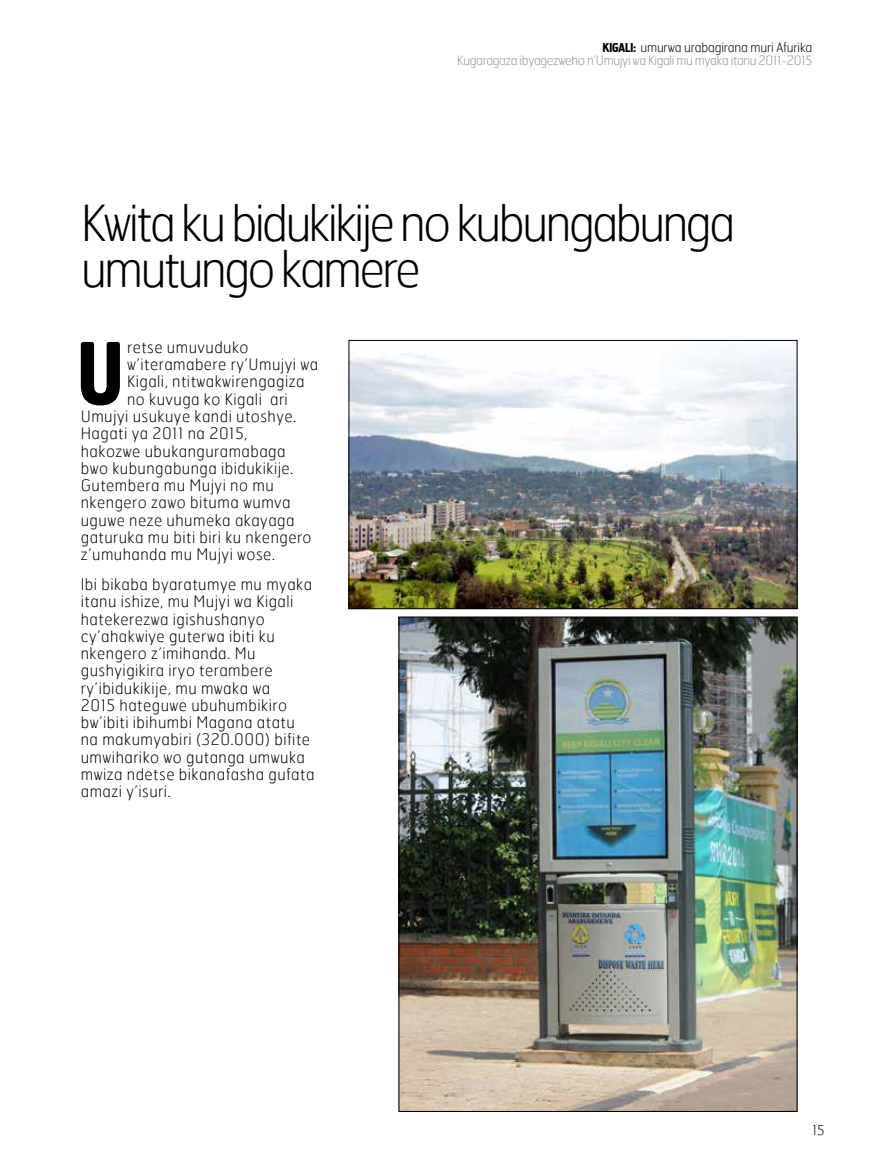
<style>
.page{position:relative;width:872px;height:1170px;background:#fff}
.page>*{position:absolute;margin:0;border:0;box-sizing:border-box;transform-origin:0 0}
.t1{font:89.7px "Hermes";color:#000}
.t2{font:100 49.5px/46.5px "Hermes";letter-spacing:-.06em;color:#000}
.t3{font:100 15.75px/17.2px "Hermes";letter-spacing:.03em;color:#000}
.t4{font:100 13.5px "Hermes";color:#000}
.t5{font:100 12.75px/13.8px "Hermes";letter-spacing:-.03em;color:#939598;text-align:right}
.s1{font-weight:400;color:#000}
.s2{color:#000}
</style>
<div class="page">
<img style="left:351px;top:342px;width:444px;height:264px">
<div style="left:349px;top:340px;width:448px;height:268px;border:1px solid #000"></div>
<img style="left:401px;top:619px;width:394px;height:490px">
<p class="t5" style="left:457px;top:40px;width:357px"><span class="s1">KIGALI:</span> <span class="s2">umurwa urabagirana muri Afurika<br></span>Kugaragaza ibyagezweho n’Umujyi wa Kigali mu myaka itanu 2011-2015</p>
<h2 class="t2" style="left:81px;top:198px;width:656px">Kwita ku bidukikije no kubungabunga umutungo kamere</h2>
<h1 class="t1" style="left:76px;top:323px;width:50px">U</h1>
<p class="t3" style="left:127px;top:338px;width:123px">retse umuvuduko</p>
<p class="t3" style="left:127px;top:355px;width:193px">w’iteramabere ry’Umujyi wa</p>
<p class="t3" style="left:127px;top:373px;width:179px">Kigali, ntitwakwirengagiza</p>
<p class="t3" style="left:127px;top:390px;width:162px">no kuvuga ko Kigali ari</p>
<p class="t3" style="left:81px;top:407px;width:217px">Umujyi usukuye kandi utoshye.</p>
<p class="t3" style="left:81px;top:424px;width:168px">Hagati ya 2011 na 2015,</p>
<p class="t3" style="left:81px;top:441px;width:206px">hakozwe ubukanguramabaga</p>
<p class="t3" style="left:81px;top:459px;width:214px">bwo kubungabunga ibidukikije.</p>
<p class="t3" style="left:81px;top:476px;width:194px">Gutembera mu Mujyi no mu</p>
<p class="t3" style="left:81px;top:493px;width:211px">nkengero zawo bituma wumva</p>
<p class="t3" style="left:81px;top:510px;width:215px">uguwe neze uhumeka akayaga</p>
<p class="t3" style="left:81px;top:528px;width:232px">gaturuka mu biti biri ku nkengero</p>
<p class="t3" style="left:81px;top:545px;width:196px">z’umuhanda mu Mujyi wose.</p>
<p class="t3" style="left:81px;top:575px;width:235px">Ibi bikaba byaratumye mu myaka itanu ishize, mu Mujyi wa Kigali hatekerezwa igishushanyo cy’ahakwiye guterwa ibiti ku nkengero z’imihanda. Mu gushyigikira iryo terambere ry’ibidukikije, mu mwaka wa<br>2015 hateguwe ubuhumbikiro bw’ibiti ibihumbi Magana atatu na makumyabiri (320.000) bifite umwihariko wo gutanga umwuka mwiza ndetse bikanafasha gufata amazi y’isuri.</p>
<p class="t4" style="left:812px;top:1121px;width:14px">15</p>
</div>
